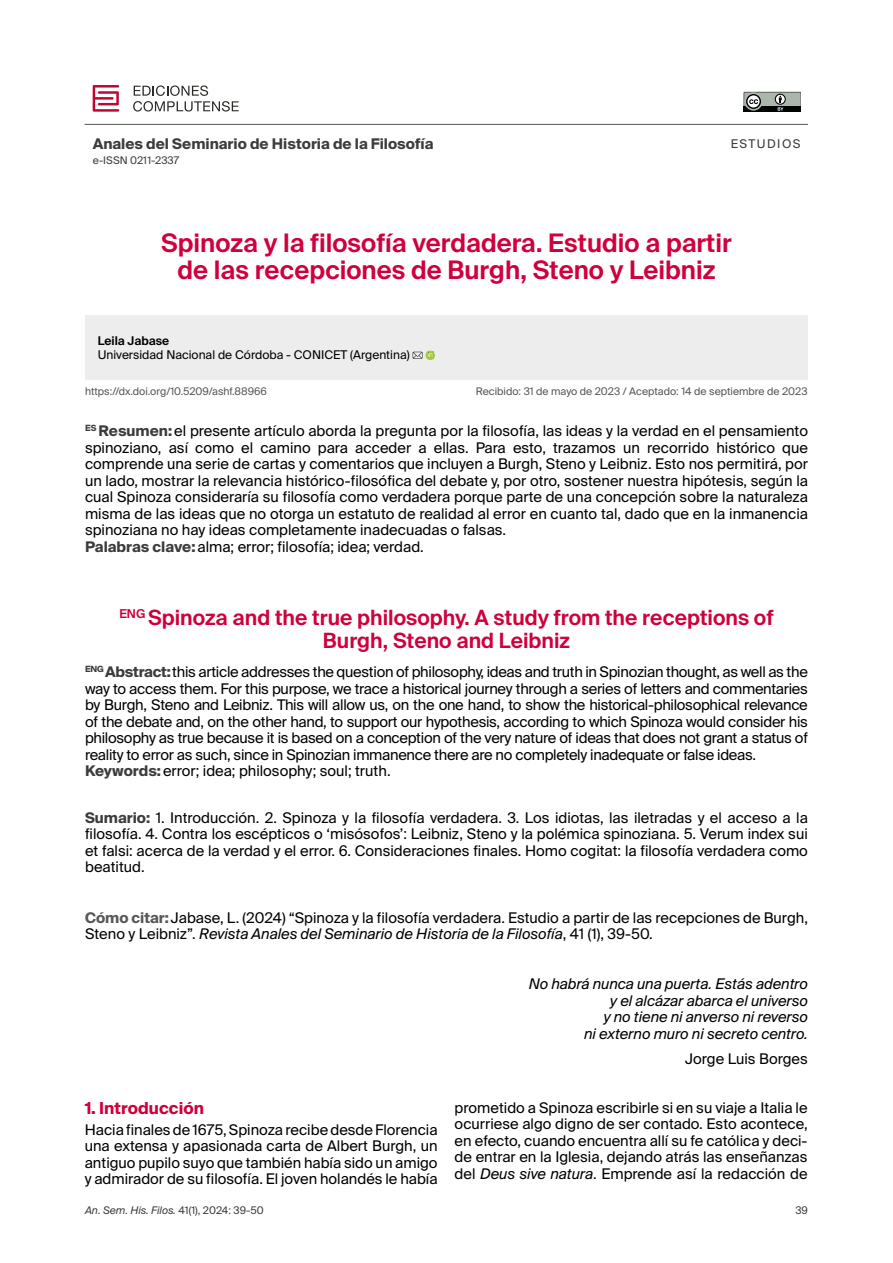
<style>
.page{position:relative;width:893px;height:1263px;background:#fff}
.page>*{position:absolute;margin:0;border:0;box-sizing:border-box;transform-origin:0 0}
._000-Título_original_ES{font:600 25.5px/27px "Suisse Intl";color:#cf003d;text-align:center}
._000-Título_traducido_EN{font:600 21px/22.5px "Suisse Intl";color:#cf003d;text-align:center}
._000-LADILLO_01{font:700 16.5px "Suisse Intl";color:#cf003d}
._000_Resumen_abstract_ES{font:14.7px/16.5px "Suisse Intl";letter-spacing:-.01em;color:#000;text-align:justify}
._000-PRIMER_PARRAFO{font:14.7px/16.5px "Suisse Intl";color:#000;text-align:justify}
._000_SUMARIO{font:14.7px/16.5px "Suisse Intl";color:#000;text-align:justify}
._000_COMO_CITAR{font:14.7px/16.5px "Suisse Intl";color:#000}
._000-Citas{font:italic 14.7px "Suisse Intl";color:#000}
._000-Palabras_clave_keywords{font:14.7px "Suisse Intl";color:#000}
._00-REVISTA{font:700 14.7px "Suisse Intl";color:#3c3c3b}
._000-Citas-2{font:14.7px "Suisse Intl";color:#000}
._000-CARGO{font:12px "Suisse Intl";color:#000}
._000-Autor{font:600 12px "Suisse Intl";color:#000}
.Normal_1er_parr{font:12px "Suisse Intl";letter-spacing:.12em;color:#3c3c3b}
._000-DOI{font:10.5px "Suisse Intl";color:#575756}
.t1{font:italic 10.5px "Suisse Intl";color:#3c3c3b}
.Normal_1er_parr-2{font:10.5px "Suisse Intl";color:#3c3c3b}
.s1{font-weight:700;color:#3c3c3b}
.s2{font-weight:700;color:#575756}
.s3{font-style:italic}
.s4{font-style:normal}
</style>
<div class="page">
<hr style="left:85px;top:124px;width:723px;height:1px;background:#575756">
<svg style="left:744px;top:92px;width:56px;height:19px"></svg>
<svg style="left:93px;top:85px;width:26px;height:26px"></svg>
<svg style="left:133px;top:85px;width:106px;height:26px"></svg>
<div style="left:85px;top:315px;width:723px;height:64px;background:#ededed"></div>
<svg style="left:413px;top:351px;width:22px;height:9px"></svg>
<p class="_00-REVISTA" style="left:93px;top:135px;width:342px">Anales del Seminario de Historia de la Filosofía</p>
<p class="Normal_1er_parr-2" style="left:93px;top:154px;width:88px">e-ISSN 0211-2337</p>
<p class="Normal_1er_parr" style="left:731px;top:136px;width:71px">ESTUDIOS</p>
<p class="_000-Título_original_ES" style="left:161px;top:229px;width:572px">Spinoza y la filosofía verdadera. Estudio a partir de las recepciones de Burgh, Steno y Leibniz</p>
<p class="_000-Autor" style="left:98px;top:333px;width:73px">Leila Jabase</p>
<p class="_000-CARGO" style="left:98px;top:348px;width:313px">Universidad Nacional de Córdoba - CONICET (Argentina)</p>
<p class="_000-DOI" style="left:85px;top:385px;width:183px">https://dx.doi.org/10.5209/ashf.88966</p>
<p class="_000-DOI" style="left:476px;top:385px;width:333px">Recibido: 31 de mayo de 2023 / Aceptado: 14 de septiembre de 2023</p>
<p class="_000_Resumen_abstract_ES" style="left:85px;top:423px;width:724px"><sup>ES</sup> <span class="s1">Resumen:</span> el presente artículo aborda la pregunta por la filosofía, las ideas y la verdad en el pensamiento spinoziano, así como el camino para acceder a ellas. Para esto, trazamos un recorrido histórico que comprende una serie de cartas y comentarios que incluyen a Burgh, Steno y Leibniz. Esto nos permitirá, por un lado, mostrar la relevancia histórico-filosófica del debate y, por otro, sostener nuestra hipótesis, según la cual Spinoza consideraría su filosofía como verdadera porque parte de una concepción sobre la naturaleza misma de las ideas que no otorga un estatuto de realidad al error en cuanto tal, dado que en la inmanencia spinoziana no hay ideas completamente inadecuadas o falsas.</p>
<p class="_000-Palabras_clave_keywords" style="left:85px;top:538px;width:340px"><span class="s1">Palabras clave:</span>alma; error; filosofía; idea; verdad.</p>
<p class="_000-Título_traducido_EN" style="left:119px;top:607px;width:656px"><sup>ENG</sup> Spinoza and the true philosophy. A study from the receptions of<br>Burgh, Steno and Leibniz</p>
<p class="_000_Resumen_abstract_ES" style="left:85px;top:664px;width:724px"><sup>ENG</sup> <span class="s1">Abstract:</span>this article addresses the question of philosophy, ideas and truth in Spinozian thought, as well as the way to access them. For this purpose, we trace a historical journey through a series of letters and commentaries by Burgh, Steno and Leibniz. This will allow us, on the one hand, to show the historical-philosophical relevance of the debate and, on the other hand, to support our hypothesis, according to which Spinoza would consider his philosophy as true because it is based on a conception of the very nature of ideas that does not grant a status of reality to error as such, since in Spinozian immanence there are no completely inadequate or false ideas.</p>
<p class="_000-Palabras_clave_keywords" style="left:85px;top:762px;width:307px"><span class="s1">Keywords:</span>error; idea; philosophy; soul; truth.</p>
<p class="_000_SUMARIO" style="left:85px;top:809px;width:724px"><span class="s1">Sumario:</span> 1. Introducción. 2. Spinoza y la filosofía verdadera. 3. Los idiotas, las iletradas y el acceso a la filosofía. 4. Contra los escépticos o ‘misósofos’: Leibniz, Steno y la polémica spinoziana. 5. Verum index sui et falsi: acerca de la verdad y el error. 6. Consideraciones finales. Homo cogitat: la filosofía verdadera como beatitud.</p>
<p class="_000_COMO_CITAR" style="left:85px;top:909px;width:724px"><span class="s2">Cómo citar:</span>Jabase, L. (2024) “Spinoza y la filosofía verdadera. Estudio a partir de las recepciones de Burgh,<br>Steno y Leibniz”. <span class="s3">Revista Anales del Seminario de Historia de la Filosofía</span>, 41 (1), 39-50.</p>
<p class="_000-Citas" style="left:529px;top:975px;width:281px">No habrá nunca una puer ta. Estás adentro</p>
<p class="_000-Citas" style="left:610px;top:992px;width:199px">y el alcázar abarca el universo</p>
<p class="_000-Citas" style="left:604px;top:1008px;width:206px">y no tiene ni anverso ni reverso</p>
<p class="_000-Citas" style="left:584px;top:1025px;width:225px">ni externo muro ni secreto centro.</p>
<p class="_000-Citas-2" style="left:685px;top:1050px;width:124px">Jorge Luis Borges</p>
<p class="_000-LADILLO_01" style="left:85px;top:1099px;width:121px">1. Introducción</p>
<p class="_000-PRIMER_PARRAFO" style="left:85px;top:1121px;width:354px">Hacia finales de 1675, Spinoza recibe desde Florencia una extensa y apasionada carta de Albert Burgh, un antiguo pupilo suyo que también había sido un amigo y admirador de su filosofía. El joven holandés le había</p>
<p class="_000-PRIMER_PARRAFO" style="left:455px;top:1099px;width:354px">prometido a Spinoza escribirle si en su viaje a Italia le ocurriese algo digno de ser contado. Esto acontece, en efecto, cuando encuentra allí su fe católica y deci&shy;de entrar en la Iglesia, dejando atrás las enseñanzas del <span class="s3">Deus sive natura</span>. Emprende así la redacción de</p>
<p class="t1" style="left:85px;top:1204px;width:180px">An. Sem. His. Filos. <span class="s4">41(1), 2024: 39-50</span></p>
<p class="Normal_1er_parr-2" style="left:795px;top:1204px;width:14px">39</p>
</div>
